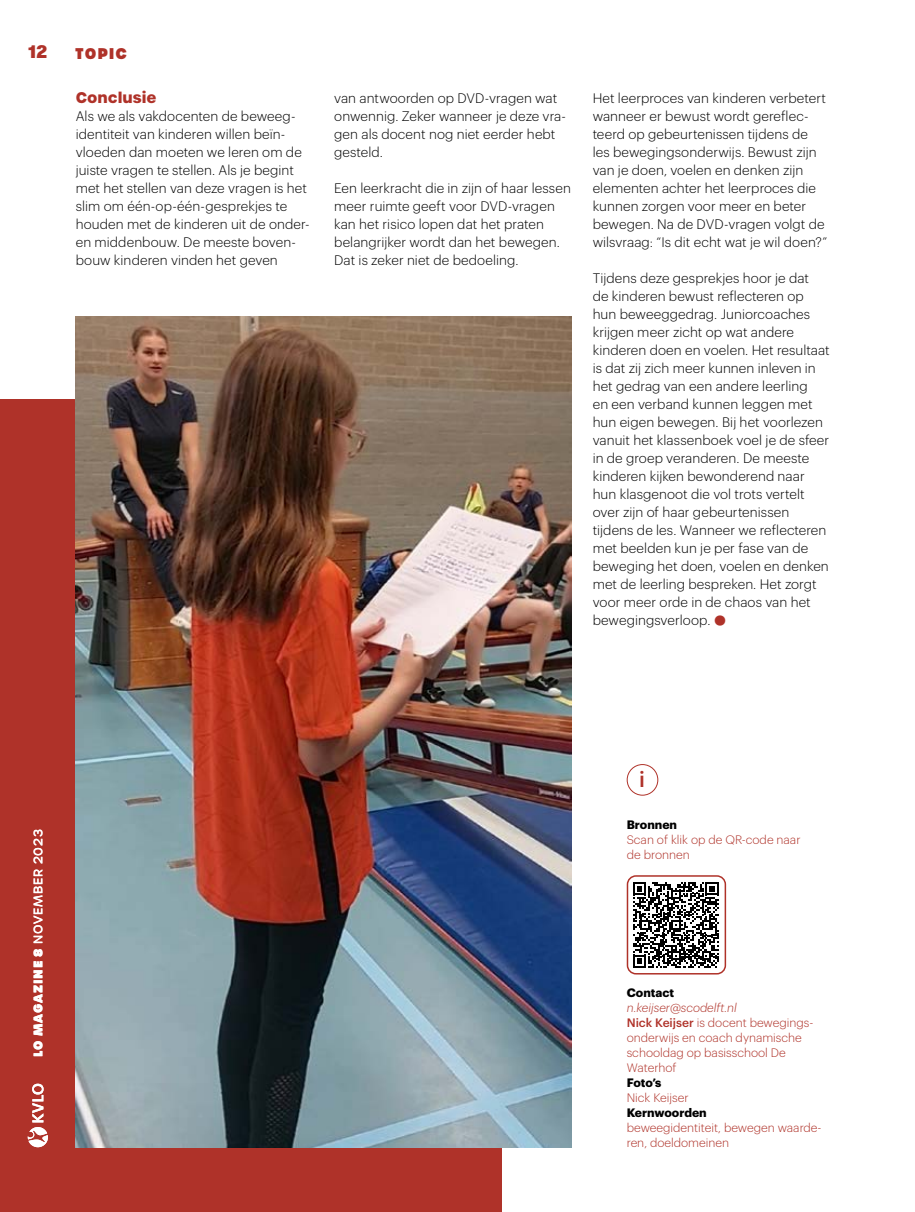
<style>
.page{position:relative;width:915px;height:1212px;background:#fff}
.page>*{position:absolute;margin:0;border:0;box-sizing:border-box;transform-origin:0 0}
.t1{font:31.5px "Graphik Super";color:#af3229}
.t2{font:500 21.6px "Graphik";color:#af3229}
.t3{font:900 18px "GT Walsheim Pro";color:#af3229}
.t4{font:700 15px "Urbane";color:#af3229}
.t5{font:800 15px "Urbane";letter-spacing:.06em;color:#af3229}
.t6{font:300 13.5px/18px "Graphik";letter-spacing:.01em;color:#000}
.t7{font:300 12px/15px "Graphik";color:#af3229}
.t8{font:700 12px "Graphik";color:#000}
.t9{font:500 12px "Urbane";letter-spacing:.075em;color:#fff}
.s1{font-weight:800}
.s2{font-style:italic}
.s3{font-weight:500}
</style>
<div class="page">
<div style="left:0;top:400px;width:501px;height:812px;background:#af3229"></div>
<svg style="left:28px;top:1084px;width:20px;height:63px"></svg>
<svg style="left:633px;top:882px;width:85px;height:86px"></svg>
<div style="left:626px;top:875px;width:99px;height:99px;border:2px solid #af3229;border-radius:9px"></div>
<div style="left:626px;top:764px;width:32px;height:31px;border:1px solid #af3229;border-radius:50%"></div>
<img style="left:76px;top:316px;width:495px;height:831px">
<h3 class="t3" style="left:28px;top:40px;width:21px">12</h3>
<p class="t5" style="left:75px;top:43px;width:53px">TOPIC</p>
<p class="t4" style="left:76px;top:87px;width:82px">Conclusie</p>
<p class="t6" style="left:76px;top:106px;width:235px">Als we als vakdocenten de beweeg&shy;identiteit van kinderen willen beïn&shy;vloeden dan moeten we leren om de juiste vragen te stellen. Als je begint met het stellen van deze vragen is het slim om één-op-één-gesprekjes te houden met de kinderen uit de onder&shy;en middenbouw. De meeste boven&shy;bouw kinderen vinden het geven</p>
<p class="t6" style="left:334px;top:88px;width:233px">van antwoorden op DVD-vragen wat onwennig. Zeker wanneer je deze vra&shy;gen als docent nog niet eerder hebt gesteld.</p>
<p class="t6" style="left:334px;top:178px;width:238px">Een leerkracht die in zijn of haar lessen meer ruimte geeft voor DVD-vragen kan het risico lopen dat het praten belangrijker wordt dan het bewegen.<br>Dat is zeker niet de bedoeling.</p>
<p class="t6" style="left:592px;top:88px;width:236px">Het leerproces van kinderen verbetert wanneer er bewust wordt gereflec&shy;teerd op gebeurtenissen tijdens de les bewegingsonderwijs. Bewust zijn van je doen, voelen en denken zijn elementen achter het leerproces die kunnen zorgen voor meer en beter bewegen. Na de DVD-vragen volgt de wilsvraag: “Is dit echt wat je wil doen?”</p>
<p class="t6" style="left:592px;top:268px;width:238px">Tijdens deze gesprekjes hoor je dat<br>de kinderen bewust reflecteren op hun beweeggedrag. Juniorcoaches krijgen meer zicht op wat andere kinderen doen en voelen. Het resultaat is dat zij zich meer kunnen inleven in het gedrag van een andere leerling<br>en een verband kunnen leggen met hun eigen bewegen. Bij het voorlezen vanuit het klassenboek voel je de sfeer in de groep veranderen. De meeste kinderen kijken bewonderend naar hun klasgenoot die vol trots vertelt over zijn of haar gebeurtenissen tijdens de les. Wanneer we reflecteren met beelden kun je per fase van de beweging het doen, voelen en denken met de leerling bespreken. Het zorgt voor meer orde in de chaos van het bewegingsverloop.</p>
<h1 class="t1" style="left:713px;top:593px;width:14px">•</h1>
<p class="t9" style="left:30px;top:1057px;width:229px;rotate:-90deg"><span class="s1">LO MAGAZINE 8</span> NOVEMBER 2023</p>
<h2 class="t2" style="left:639px;top:763px;width:7px">i</h2>
<p class="t8" style="left:626px;top:816px;width:52px">Bronnen</p>
<p class="t7" style="left:626px;top:831px;width:175px">Scan of klik op de QR-code naar de bronnen</p>
<p class="t8" style="left:626px;top:984px;width:49px">Contact</p>
<p class="t7" style="left:626px;top:999px;width:188px"><span class="s2">n.keijser@scodelft.nl<br></span><span class="s3">Nick Keijser</span> is docent bewegings&shy;onderwijs en coach dynamische schooldag op basisschool De<br>Waterhof</p>
<p class="t8" style="left:626px;top:1074px;width:36px">Foto’s</p>
<p class="t7" style="left:626px;top:1089px;width:63px">Nick Keijser</p>
<p class="t8" style="left:626px;top:1104px;width:82px">Kernwoorden</p>
<p class="t7" style="left:626px;top:1119px;width:196px">beweegidentiteit, bewegen waarde&shy;ren, doeldomeinen</p>
</div>
